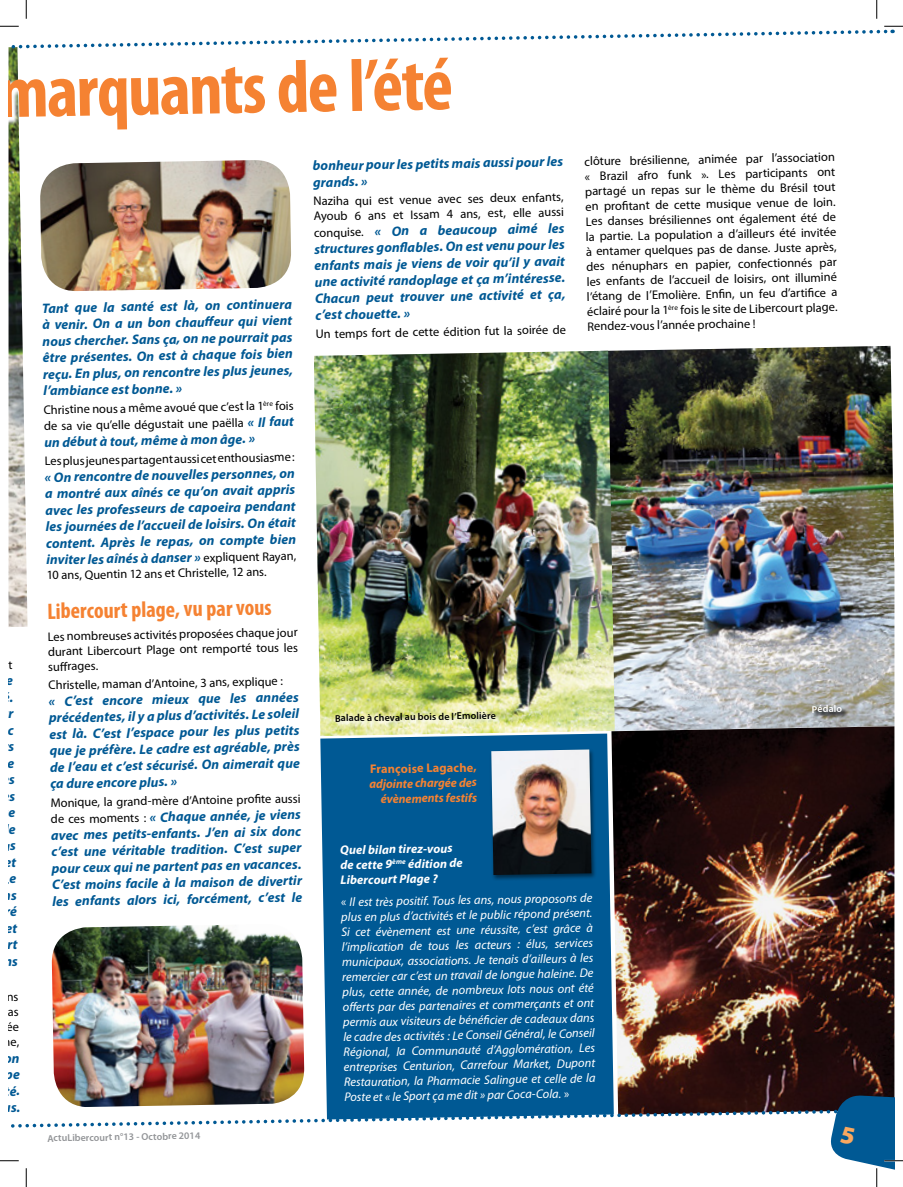
<style>
.page{position:relative;width:903px;height:1187px;background:#fff}
.page>*{position:absolute;margin:0;border:0;box-sizing:border-box;transform-origin:0 0}
.t1{font:700 condensed 75px "Myriad Pro";color:#f58232}
.t2{font:700 condensed 22.5px "Myriad Pro";color:#f58232}
.t3{font:italic 700 13.75px/16.5px "Myriad Pro";color:#005994;text-align:justify}
.t4{font:12.5px/15px "Myriad Pro";color:#000}
.t5{font:italic 12.5px/15px "Myriad Pro";color:#fff;text-align:justify}
.t6{font:italic 700 12.5px/15px "Myriad Pro";color:#fff}
.t7{font:italic 700 12.5px/15px "Myriad Pro";color:#f58232;text-align:right}
.t8{font:700 12.5px "Myriad Pro";color:#f58232}
.t9{font:600 10px "Myriad Pro";color:#000}
.t10{font:600 10px "Myriad Pro";color:#939598}
.t11{font:600 10px "Myriad Pro";color:#fff}
.s1{font-weight:700;font-style:italic;font-size:13.75px;color:#005994}
.s2{font-weight:400;font-style:normal;font-size:12.5px;color:#000}
.s3{font-style:normal}
</style>
<div class="page">
<img style="left:600px;top:346px;width:294px;height:380px">
<img style="left:614px;top:726px;width:280px;height:368px">
<img style="left:9px;top:137px;width:19px;height:490px">
<hr style="left:9px;top:439px;width:1px;height:178px;background:#fff">
<img style="left:314px;top:351px;width:301px;height:385px">
<img style="left:40px;top:160px;width:251px;height:131px">
<img style="left:51px;top:925px;width:254px;height:169px">
<div style="left:320px;top:733px;width:294px;height:361px;background:#005994"></div>
<div style="left:490px;top:747px;width:107px;height:133px;background:#000;opacity:.5"></div>
<img style="left:491px;top:749px;width:100px;height:126px">
<div style="left:334px;top:710px;width:168px;height:17px;background:#fff;opacity:.75"></div>
<div style="left:811px;top:704px;width:37px;height:14px;background:#000;opacity:.75"></div>
<svg style="left:0;top:25px;width:903px;height:39px"></svg>
<svg style="left:25px;top:0;width:2px;height:19px"></svg>
<svg style="left:876px;top:0;width:1px;height:19px"></svg>
<svg style="left:0;top:1094px;width:903px;height:92px"></svg>
<h1 class="t1" style="left:-2px;top:45px;width:456px;rotate:-1deg">marquants de l’été</h1>
<p class="t3" style="left:-5px;top:672px;width:19px;text-align:center;rotate:-1deg">de té. ur ec rs ne les les se de us et<br>Le ns tré et urt ins</p>
<p class="t4" style="left:-4px;top:989px;width:24px;text-align:center;rotate:-1deg">ons pas née ène,</p>
<p class="t3" style="left:0;top:1049px;width:21px;rotate:-1deg">ion ipe ité. us.</p>
<p class="t3" style="left:42px;top:299px;width:252px;rotate:-1deg">Tant que la santé est là, on continuera à venir. On a un bon chauff eur qui vient nous chercher. Sans ça, on ne pourrait pas être présentes. On est à chaque fois bien reçu. En plus, on rencontre les plus jeunes, l’ambiance est bonne. »</p>
<p class="t4" style="left:44px;top:401px;width:251px;line-height:16.5px;rotate:-1deg">Christine nous a même avoué que c’est la 1<sup>ère</sup> fois de sa vie qu’elle dégustait une paëlla <span class="s1">« Il faut</span></p>
<p class="t3" style="left:44px;top:433px;width:212px;rotate:-1deg">un début à tout, même à mon âge. »</p>
<p class="t4" style="left:44px;top:453px;width:251px;rotate:-1deg">Les plus jeunes partagent aussi cet enthousiasme :</p>
<p class="t3" style="left:45px;top:468px;width:252px;rotate:-1deg">« On rencontre de nouvelles personnes, on a montré aux aînés ce qu’on avait appris avec les professeurs de capoeira pendant les journées de l’accueil de loisirs. On était content. Après le repas, on compte bien inviter les aînés à danser » <span class="s2">expliquent Rayan,</span></p>
<p class="t4" style="left:46px;top:567px;width:222px;rotate:-1deg">10 ans, Quentin 12 ans et Christelle, 12 ans.</p>
<h2 class="t2" style="left:47px;top:597px;width:226px;rotate:-1deg">Libercourt plage, vu par vous</h2>
<p class="t4" style="left:48px;top:629px;width:252px;text-align:justify;rotate:-1deg">Les nombreuses activités proposées chaque jour durant Libercourt Plage ont remporté tous les suff rages.</p>
<p class="t4" style="left:48px;top:677px;width:236px;rotate:-1deg">Christelle, maman d’Antoine, 3 ans, explique :</p>
<p class="t3" style="left:49px;top:692px;width:252px;rotate:-1deg">« C’est encore mieux que les années précédentes, il y a plus d’activités. Le soleil est là. C’est l’espace pour les plus petits que je préfère. Le cadre est agréable, près de l’eau et c’est sécurisé. On aimerait que ça dure encore plus. »</p>
<p class="t4" style="left:50px;top:795px;width:252px;rotate:-1deg">Monique, la grand-mère d’Antoine profi te aussi</p>
<p class="t3" style="left:51px;top:810px;width:252px;rotate:-1deg"><span class="s2">de ces moments :</span> « Chaque année, je viens avec mes petits-enfants. J’en ai six donc c’est une véritable tradition. C’est super pour ceux qui ne partent pas en vacances.<br>C’est moins facile à la maison de divertir les enfants alors ici, forcément, c’est le</p>
<p class="t3" style="left:313px;top:157px;width:252px;rotate:-1deg">bonheur pour les petits mais aussi pour les grands. »</p>
<p class="t4" style="left:313px;top:193px;width:252px;rotate:-1deg">Naziha qui est venue avec ses deux enfants,<br>Ayoub 6 ans et Issam 4 ans, est, elle aussi</p>
<p class="t3" style="left:314px;top:224px;width:252px;rotate:-1deg"><span class="s2">conquise.</span> « On a beaucoup aimé les structures gonfl ables. On est venu pour les enfants mais je viens de voir qu’il y avait une activité randoplage et ça m’intéresse.<br>Chacun peut trouver une activité et ça, c’est chouette. »</p>
<p class="t4" style="left:316px;top:326px;width:252px;rotate:-1deg">Un temps fort de cette édition fut la soirée de</p>
<p class="t4" style="left:584px;top:154px;width:252px;text-align:justify;rotate:-1deg">clôture brésilienne, animée par l’association « Brazil afro funk ». Les participants ont partagé un repas sur le thème du Brésil tout en profi tant de cette musique venue de loin.<br>Les danses brésiliennes ont également été de la partie. La population a d’ailleurs été invitée à entamer quelques pas de danse. Juste après, des nénuphars en papier, confectionnés par les enfants de l’accueil de loisirs, ont illuminé l’étang de l’Emolière. Enfi n, un feu d’artifi ce a éclairé pour la 1<sup>ère</sup> fois le site de Libercourt plage.<br>Rendez-vous l’année prochaine !</p>
<p class="t9" style="left:335px;top:711px;width:162px;rotate:-1deg">Balade à cheval au bois de l’Emolière</p>
<p class="t8" style="left:370px;top:760px;width:108px;rotate:-1deg">Françoise Lagache,</p>
<p class="t7" style="left:369px;top:776px;width:109px;rotate:-1deg">adjointe chargée des évènements festifs</p>
<p class="t11" style="left:812px;top:702px;width:32px;rotate:-1deg">Pédalo</p>
<p class="t6" style="left:340px;top:842px;width:124px;rotate:-1deg">Quel bilan tirez-vous de cette 9<sup>ème</sup> édition de<br>Libercourt Plage ?</p>
<p class="t5" style="left:341px;top:894px;width:253px;rotate:-1deg"><span class="s3">«</span> Il est très positif. Tous les ans, nous proposons de plus en plus d’activités et le public répond présent.<br>Si cet évènement est une réussite, c’est grâce à l’implication de tous les acteurs : élus, services municipaux, associations. Je tenais d’ailleurs à les remercier car c’est un travail de longue haleine. De plus, cette année, de nombreux lots nous ont été off erts par des partenaires et commerçants et ont permis aux visiteurs de bénéfi cier de cadeaux dans le cadre des activités : Le Conseil Général, le Conseil Régional, la Communauté d’Agglomération, Les entreprises Centurion, Carrefour Market, Dupont Restauration, la Pharmacie Salingue et celle de la Poste et « le Sport ça me dit » par Coca-Cola. <span class="s3">»</span></p>
<p class="t10" style="left:47px;top:1131px;width:155px;rotate:-1deg">ActuLibercourt n°13 - Octobre 2014</p>
</div>
